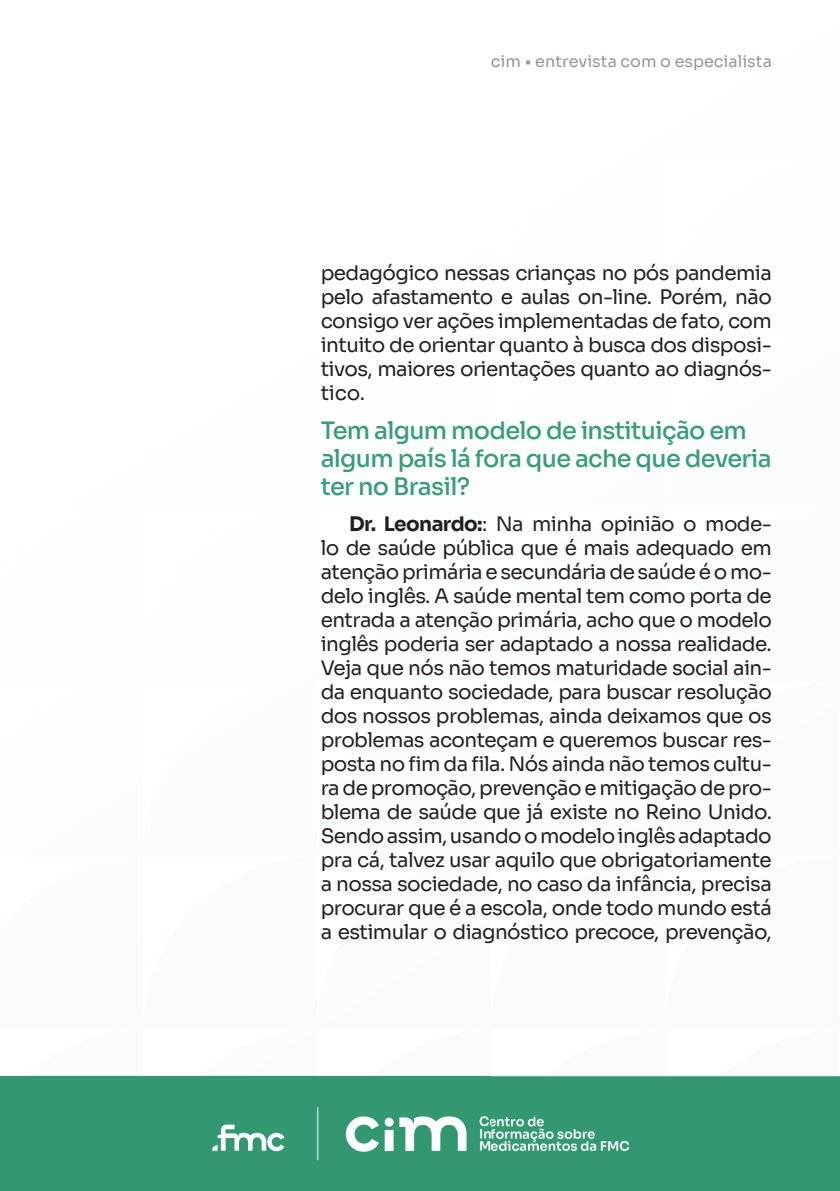
<style>
.page{position:relative;width:840px;height:1191px;background:#fff}
.page>*{position:absolute;margin:0;border:0;box-sizing:border-box;transform-origin:0 0}
.t1{font:500 24px/28px "Sora";letter-spacing:-.03em;color:#399c7b}
.t2{font:20px/24px "Sora";letter-spacing:-.03em;color:#231f20;text-align:justify}
.t3{font:16px "Sora";color:#939598}
.s1{font-weight:700}
</style>
<div class="page">
<div style="left:0;top:1075px;width:839px;height:116px;background:#339772"></div>
<p class="t3" style="left:490px;top:48px;width:282px">cim • entrevista com o especialista</p>
<p class="t2" style="left:320px;top:259px;width:452px">pedagógico nessas crianças no pós pandemia pelo afastamento e aulas on-line. Porém, não consigo ver ações implementadas de fato, com</p>
<p class="t2" style="left:320px;top:331px;width:452px">intuito de orientar quanto à busca dos disposi-</p>
<p class="t2" style="left:320px;top:355px;width:452px">tivos, maiores orientações quanto ao diagnós-</p>
<p class="t2" style="left:320px;top:379px;width:46px">tico.</p>
<p class="t1" style="left:320px;top:414px;width:452px">Tem algum modelo de instituição em algum país lá fora que ache que deveria ter no Brasil?</p>
<p class="t2" style="left:349px;top:510px;width:424px"><span class="s1">Dr. Leonardo:</span>: Na minha opinião o mode-</p>
<p class="t2" style="left:320px;top:534px;width:452px">lo de saúde pública que é mais adequado em</p>
<p class="t2" style="left:320px;top:558px;width:452px">atenção primária e secundária de saúde oé mo-</p>
<p class="t2" style="left:320px;top:606px;width:452px">entrada a atenção primária, acho que o modelo inglês poderia ser adaptado a nossa realidade.</p>
<p class="t2" style="left:320px;top:678px;width:452px">da enquanto sociedade, para buscar resolução</p>
<p class="t2" style="left:320px;top:582px;width:452px">delo inglês A. saúde mental tem como porta de</p>
<p class="t2" style="left:320px;top:654px;width:452px">Veja que nós não temos maturidade social ain-</p>
<p class="t2" style="left:320px;top:702px;width:452px">dos nossos problemas, ainda deixamos que os</p>
<p class="t2" style="left:320px;top:726px;width:452px">problemas aconteçam e queremos buscar res-</p>
<p class="t2" style="left:320px;top:750px;width:452px">posta no fim da fila. Nós ainda não temos cultu-</p>
<p class="t2" style="left:320px;top:774px;width:452px">ra de promoção, prevenção e mitigação de pro-</p>
<p class="t2" style="left:320px;top:798px;width:452px">blema de saúde que já existe no Reino Unido.</p>
<p class="t2" style="left:320px;top:822px;width:452px">Sendoassim,usandoomodeloinglêsadaptado pra cá, talvez usar aquilo que obrigatoriamente a nossa sociedade, no caso da infância, precisa procurar que aé escola, onde todo mundo está a estimular o diagnóstico precoce, prevenção,</p>
</div>
